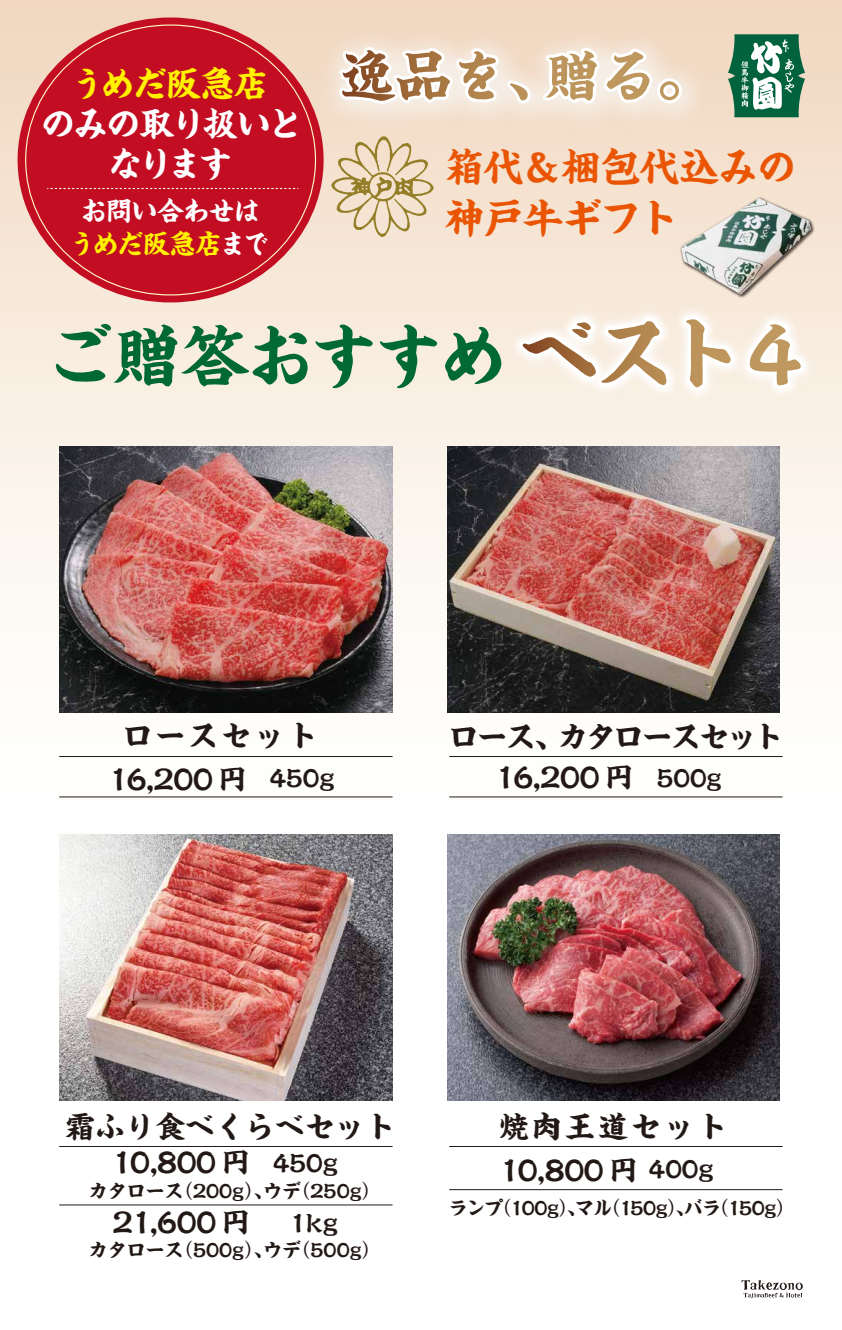
<style>
.page{position:relative;width:842px;height:1330px;background:#fff}
.page>*{position:absolute;margin:0;border:0;box-sizing:border-box;transform-origin:0 0}
.t1{font:700 69.2px "Kaisho MCBK1 Pro De";letter-spacing:-.055em;color:#006934}
.t2{font:700 39.7px/50.8px "Kaisho MCBK1 Pro De";letter-spacing:-.015em;color:#ea5504}
.t3{font:700 35px/39.9px "Kaisho MCBK1 Pro De";letter-spacing:-.1em;color:#fff;text-align:center}
.t4{font:700 35px "Kaisho MCBK1 Pro De";letter-spacing:-.045em;color:#fff100}
.t5{font:700 29.9px "Kaisho MCBK1 Pro De";color:#221815}
.t6{font:700 29.9px "Kaisho MCBK1 Pro De";letter-spacing:-.05em;color:#221815}
.t7{font:700 29.9px "Kaisho MCBK1 Pro De";letter-spacing:.1em;color:#221815}
.t8{font:700 29px/59.8px "Kaisho MCBK1 Pro De";letter-spacing:-.01em;color:#221815}
.t9{font:700 27px/33px "Kaisho MCBK1 Pro De";letter-spacing:-.06em;color:#fff;text-align:center}
.t10{font:700 24.2px "Kaisho MCBK1 Pro De";color:#221815}
.t11{font:700 19px "Kaisho MCBK1 Pro De";color:#221815}
.t12{font:700 19px "Kaisho MCBK1 Pro De";letter-spacing:-.05em;color:#221815}
.s1{color:#fff100}
.s2{font-size:24.2px}
</style>
<div class="page">
<div style="left:0;top:0;width:842px;height:845px;background:linear-gradient(to bottom,#f2d9c2,#fdffff)"></div>
<div style="left:507px;top:304px;width:309px;height:99px;background:#f8ede0"></div>
<img style="left:515px;top:312px;width:293px;height:83px">
<svg style="left:516px;top:313px;width:291px;height:81px"></svg>
<svg style="left:331px;top:138px;width:103px;height:99px;background:#e0cdac"></svg>
<div style="left:678px;top:195px;width:139px;height:105px;background:#f6e7d6"></div>
<img style="left:681px;top:198px;width:130px;height:97px">
<div style="left:312px;top:20px;width:404px;height:118px;background:#f2ddc8"></div>
<img style="left:335px;top:43px;width:358px;height:72px">
<svg style="left:336px;top:42px;width:349px;height:65px"></svg>
<div style="left:18px;top:18px;width:306px;height:284px;background:#c30d23;border-radius:50%"></div>
<svg style="left:47px;top:188px;width:251px;height:1px"></svg>
<svg style="left:728px;top:34px;width:77px;height:83px"></svg>
<hr style="left:59px;top:756px;width:333px;height:1px;background:#231815">
<hr style="left:59px;top:797px;width:333px;height:1px;background:#231815">
<hr style="left:449px;top:756px;width:333px;height:1px;background:#231815">
<hr style="left:449px;top:797px;width:333px;height:1px;background:#231815">
<hr style="left:59px;top:1146px;width:333px;height:1px;background:#231815">
<hr style="left:59px;top:1205px;width:333px;height:1px;background:#231815">
<img style="left:60px;top:834px;width:332px;height:266px">
<img style="left:447px;top:447px;width:333px;height:265px">
<img style="left:60px;top:447px;width:332px;height:265px">
<svg style="left:741px;top:1280px;width:62px;height:18px"></svg>
<hr style="left:449px;top:1146px;width:333px;height:1px;background:#231815">
<hr style="left:449px;top:1189px;width:333px;height:1px;background:#231815">
<img style="left:447px;top:834px;width:333px;height:266px">
<p class="t4" style="left:71px;top:54px;width:200px">うめだ阪急店</p>
<p class="t3" style="left:40px;top:99px;width:263px">のみの取り扱いとなります</p>
<p class="t9" style="left:69px;top:190px;width:202px">お問い合わせは<span class="s1">うめだ阪急店</span>まで</p>
<h2 class="t2" style="left:445px;top:136px;width:353px">箱代＆梱包代込みの神戸牛ギフト</h2>
<h1 class="t1" style="left:45px;top:297px;width:464px">ご贈答おすすめ</h1>
<p class="t5" style="left:122px;top:710px;width:196px">ロースセット</p>
<p class="t6" style="left:449px;top:711px;width:335px">ロース、カタロースセット</p>
<p class="t8" style="left:108px;top:745px;width:228px">16,200 円 <span class="s2">450g</span></p>
<p class="t8" style="left:495px;top:743px;width:228px">16,200 円 <span class="s2">500g</span></p>
<p class="t5" style="left:65px;top:1101px;width:331px">霜ふり食べくらべセット</p>
<p class="t8" style="left:112px;top:1128px;width:140px">10,800 円<br>21,600 円</p>
<p class="t10" style="left:273px;top:1142px;width:67px">450g</p>
<p class="t11" style="left:89px;top:1174px;width:294px">カタロース（200g）、ウデ（250g）</p>
<p class="t10" style="left:290px;top:1202px;width:50px">1kg</p>
<p class="t11" style="left:89px;top:1234px;width:294px">カタロース（500g）、ウデ（500g）</p>
<p class="t7" style="left:499px;top:1101px;width:229px">焼肉王道セット</p>
<p class="t8" style="left:499px;top:1136px;width:216px">10,800 円 <span class="s2">400g</span></p>
<p class="t12" style="left:448px;top:1192px;width:348px">ランプ（100g）、マル（150g）、バラ（150g）</p>
</div>
